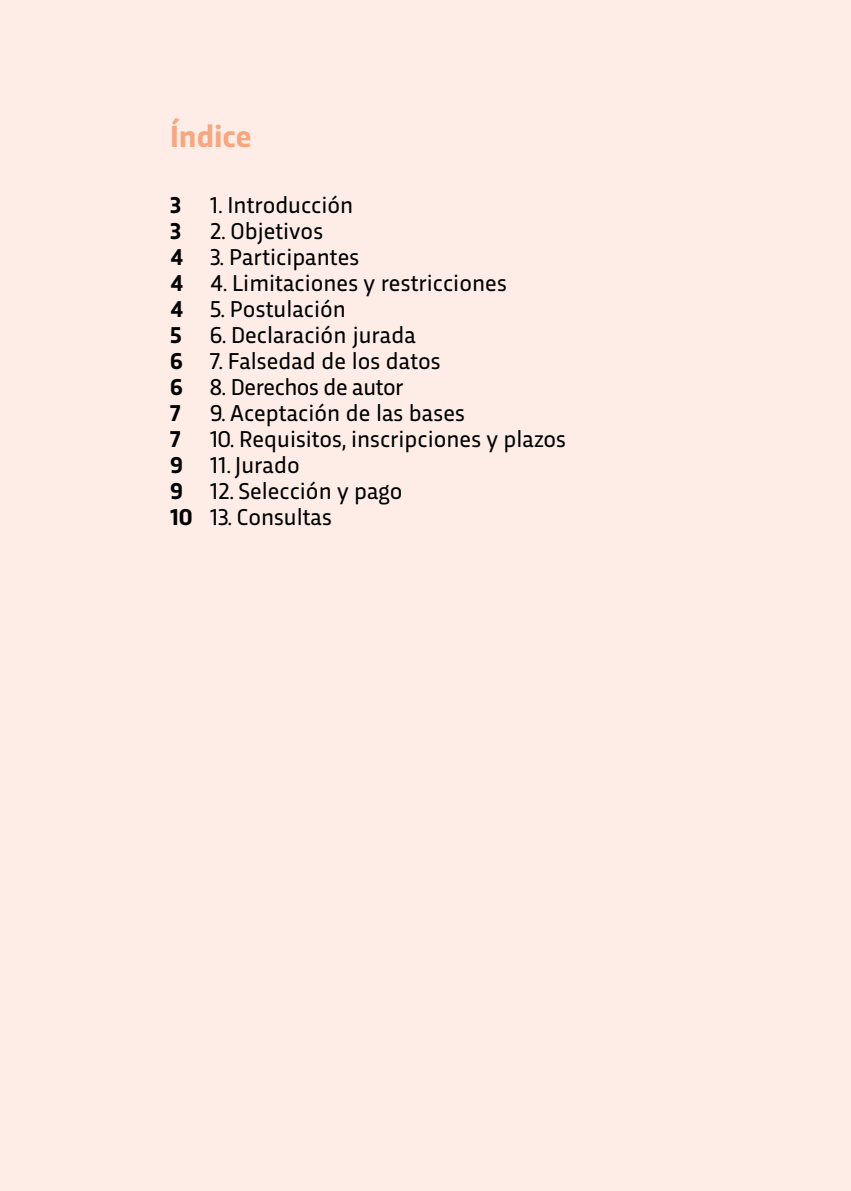
<style>
.page{position:relative;width:851px;height:1191px;background:#fff}
.page>*{position:absolute;margin:0;border:0;box-sizing:border-box;transform-origin:0 0}
.t1{font:700 32px "Trasandina";color:#f7a680}
.t2{font:24px "Trasandina";color:#000}
.t3{font:24px "Trasandina";letter-spacing:-.02em;color:#000}
.t4{font:700 24px/26px "Trasandina";color:#000}
</style>
<div class="page">
<div style="left:0;top:0;width:850px;height:1191px;background:#fdede6"></div>
<h1 class="t1" style="left:170px;top:113px;width:83px">Índice</h1>
<p class="t4" style="left:170px;top:190px;width:24px">3<br>3<br>4<br>4<br>4<br>5<br>6<br>6<br>7<br>7<br>9<br>9<br>10</p>
<p class="t2" style="left:210px;top:187px;width:145px">1. Introducción</p>
<p class="t2" style="left:210px;top:213px;width:115px">2. Objetivos</p>
<p class="t2" style="left:210px;top:239px;width:151px">3. Participantes</p>
<p class="t2" style="left:210px;top:265px;width:298px">4. Limitaciones y restricciones</p>
<p class="t2" style="left:210px;top:291px;width:137px">5. Postulación</p>
<p class="t2" style="left:210px;top:317px;width:207px">6. Declaración jurada</p>
<p class="t2" style="left:210px;top:343px;width:232px">7. Falsedad de los datos</p>
<p class="t3" style="left:210px;top:369px;width:195px">8. Derechos de autor</p>
<p class="t2" style="left:210px;top:395px;width:256px">9. Aceptación de las bases</p>
<p class="t2" style="left:210px;top:421px;width:357px">10. Requisitos, inscripciones y plazos</p>
<p class="t2" style="left:210px;top:447px;width:91px">11. Jurado</p>
<p class="t2" style="left:210px;top:473px;width:194px">12. Selección y pago</p>
<p class="t2" style="left:210px;top:499px;width:123px">13. Consultas</p>
</div>
